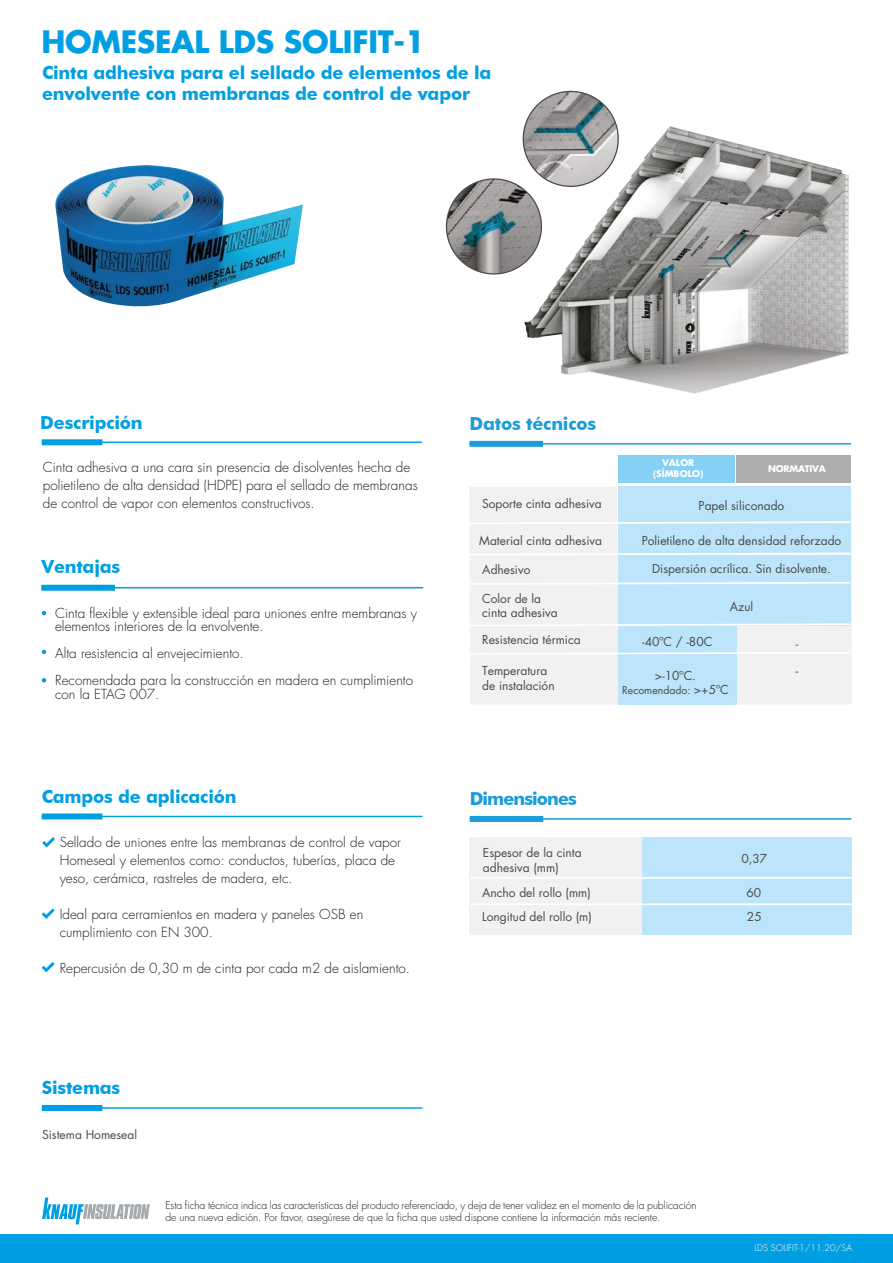
<style>
.page{position:relative;width:893px;height:1263px;background:#fff}
.page>*{position:absolute;margin:0;border:0;box-sizing:border-box;transform-origin:0 0}
.t1{font:700 30px "Futura Std";letter-spacing:-.01em;color:#009fe3}
.t2{font:700 18px/21.6px "Futura BT";letter-spacing:-.01em;color:#009fe3}
.t3{font:700 18px "Futura BT";letter-spacing:-.01em;color:#1b9dd9}
.t4{font:700 18px "Futura BT";letter-spacing:-.05em;color:#1b9dd9}
.t5{font:300 13.5px/18px "Futura Std";color:#1d1d1b}
.t6{font:12px/14.4px "Futura Std";color:#4b4a4a}
.t7{font:12px "Futura Std";color:#4a4a49}
.t8{font:300 10.5px/12px "Futura Std";letter-spacing:-.01em;color:#1d1d1b}
.t9{font:10.5px "Futura Std";color:#4b4a4a}
.t10{font:300 9px "Futura Std";color:#fff}
.t11{font:700 9px/10.8px "Futura Std";color:#fff;text-align:center}
.t12{font:700 9px "Futura Std";letter-spacing:-.025em;color:#fff}
.s1{font-size:12px}
</style>
<div class="page">
<div style="left:0;top:1234px;width:893px;height:29px;background:#009fe3"></div>
<svg style="left:42px;top:1197px;width:108px;height:27px"></svg>
<hr style="left:42px;top:442px;width:380px;height:1px;background:#009fe3">
<div style="left:42px;top:439px;width:60px;height:6px;background:#009fe3"></div>
<hr style="left:42px;top:816px;width:380px;height:1px;background:#009fe3">
<div style="left:42px;top:813px;width:60px;height:6px;background:#009fe3"></div>
<hr style="left:42px;top:1107px;width:380px;height:2px;background:#009fe3">
<div style="left:42px;top:1105px;width:60px;height:6px;background:#009fe3"></div>
<svg style="left:42px;top:837px;width:13px;height:10px"></svg>
<svg style="left:42px;top:908px;width:13px;height:11px"></svg>
<svg style="left:42px;top:962px;width:13px;height:10px"></svg>
<hr style="left:41px;top:587px;width:382px;height:1px;background:#009fe3">
<div style="left:41px;top:585px;width:74px;height:6px;background:#009fe3"></div>
<svg style="left:42px;top:611px;width:4px;height:4px"></svg>
<svg style="left:42px;top:650px;width:4px;height:4px"></svg>
<svg style="left:42px;top:678px;width:4px;height:4px"></svg>
<hr style="left:469px;top:443px;width:382px;height:2px;background:#1b9dd9">
<div style="left:469px;top:441px;width:74px;height:6px;background:#1b9dd9"></div>
<div style="left:469px;top:836px;width:173px;height:98px;background:#f1f1f1"></div>
<div style="left:642px;top:836px;width:210px;height:98px;background:#bce4fa"></div>
<hr style="left:469px;top:835px;width:134px;height:2px;background:#fff">
<hr style="left:603px;top:835px;width:249px;height:2px;background:#fff">
<hr style="left:470px;top:877px;width:382px;height:2px;background:#fff">
<hr style="left:470px;top:903px;width:382px;height:2px;background:#fff">
<hr style="left:470px;top:818px;width:381px;height:2px;background:#1b9dd9">
<div style="left:470px;top:816px;width:73px;height:6px;background:#1b9dd9"></div>
<div style="left:618px;top:455px;width:116px;height:27px;background:#85d1f5"></div>
<div style="left:736px;top:455px;width:115px;height:27px;background:#aeadad"></div>
<svg style="left:469px;top:487px;width:383px;height:217px"></svg>
<img style="left:524px;top:126px;width:325px;height:268px">
<img style="left:55px;top:165px;width:248px;height:142px">
<img style="left:523px;top:91px;width:95px;height:95px;border-radius:47px">
<img style="left:446px;top:179px;width:95px;height:95px;border-radius:47px">
<h1 class="t1" style="left:41px;top:22px;width:386px">HOMESEAL LDS SOLIFIT-1</h1>
<h2 class="t2" style="left:42px;top:61px;width:451px">Cinta adhesiva para el sellado de elementos de la envolvente con membranas de control de vapor</h2>
<h2 class="t2" style="left:40px;top:411px;width:104px">Descripción</h2>
<p class="t5" style="left:43px;top:459px;width:376px">Cinta adhesiva a una cara sin presencia de disolventes hecha de polietileno de alta densidad (HDPE) para el sellado de membranas de control de vapor con elementos constructivos.</p>
<h2 class="t2" style="left:41px;top:556px;width:80px">Ventajas</h2>
<p class="t5" style="left:55px;top:606px;width:363px;line-height:13.5px">Cinta flexible y extensible ideal para uniones entre membranas y elementos interiores de la envolvente.</p>
<p class="t5" style="left:55px;top:640px;width:360px;line-height:27px">Alta resistencia al envejecimiento.<br>Recomendada para la construcción en madera en cumplimiento</p>
<p class="t5" style="left:55px;top:685px;width:106px">con la ETAG 007.</p>
<h2 class="t2" style="left:42px;top:785px;width:196px">Campos de aplicación</h2>
<h2 class="t3" style="left:469px;top:412px;width:128px">Datos técnicos</h2>
<p class="t6" style="left:482px;top:497px;width:121px">Soporte cinta adhesiva</p>
<p class="t6" style="left:479px;top:534px;width:124px">Material cinta adhesiva</p>
<p class="t6" style="left:482px;top:562px;width:50px">Adhesivo</p>
<p class="t6" style="left:482px;top:591px;width:77px">Color de la cinta adhesiva</p>
<p class="t6" style="left:482px;top:632px;width:100px">Resistencia térmica</p>
<p class="t6" style="left:482px;top:664px;width:74px">Temperatura de instalación</p>
<p class="t11" style="left:653px;top:457px;width:52px">VALOR (SÍMBOLO)</p>
<p class="t12" style="left:768px;top:463px;width:59px">NORMATIVA</p>
<p class="t6" style="left:699px;top:498px;width:87px">Papel siliconado</p>
<p class="t6" style="left:642px;top:533px;width:201px">Polietileno de alta densidad reforzado</p>
<p class="t6" style="left:652px;top:562px;width:180px">Dispersión acrílica. Sin disolvente.</p>
<p class="t6" style="left:730px;top:600px;width:25px">Azul</p>
<p class="t6" style="left:642px;top:634px;width:72px">-40ºC / -80C</p>
<p class="t6" style="left:796px;top:637px;width:4px">-</p>
<p class="t6" style="left:655px;top:668px;width:43px">&gt;-10ºC.</p>
<p class="t9" style="left:622px;top:684px;width:108px">Recomendado: <span class="s1">&gt;+5ºC</span></p>
<p class="t6" style="left:796px;top:663px;width:4px">-</p>
<h2 class="t4" style="left:470px;top:787px;width:109px">Dimensiones</h2>
<p class="t5" style="left:60px;top:833px;width:343px">Sellado de uniones entre las membranas de control de vapor<br>Homeseal y elementos como: conductos, tuberías, placa de yeso, cerámica, rastreles de madera, etc.</p>
<p class="t5" style="left:60px;top:905px;width:305px">Ideal para cerramientos en madera y paneles OSB en cumplimiento con EN 300.</p>
<p class="t5" style="left:60px;top:959px;width:352px">Repercusión de 0,30 m de cinta por cada m2 de aislamiento.</p>
<h2 class="t2" style="left:42px;top:1077px;width:80px">Sistemas</h2>
<p class="t7" style="left:42px;top:1127px;width:97px">Sistema Homeseal</p>
<p class="t6" style="left:483px;top:846px;width:100px">Espesor de la cinta adhesiva (mm)</p>
<p class="t6" style="left:741px;top:851px;width:27px">0,37</p>
<p class="t6" style="left:482px;top:885px;width:110px">Ancho del rollo (mm)</p>
<p class="t6" style="left:746px;top:880px;width:17px;line-height:24.6px">60<br>25</p>
<p class="t6" style="left:482px;top:910px;width:111px">Longitud del rollo (m)</p>
<p class="t8" style="left:165px;top:1200px;width:533px">Esta ficha técnica indica las características del producto referenciado, y deja de tener validez en el momento de la publicación de una nueva edición. Por favor, asegúrese de que la ficha que usted dispone contiene la información más reciente.</p>
<p class="t10" style="left:754px;top:1242px;width:99px">LDS SOLIFIT-1/11.20/SA</p>
</div>
